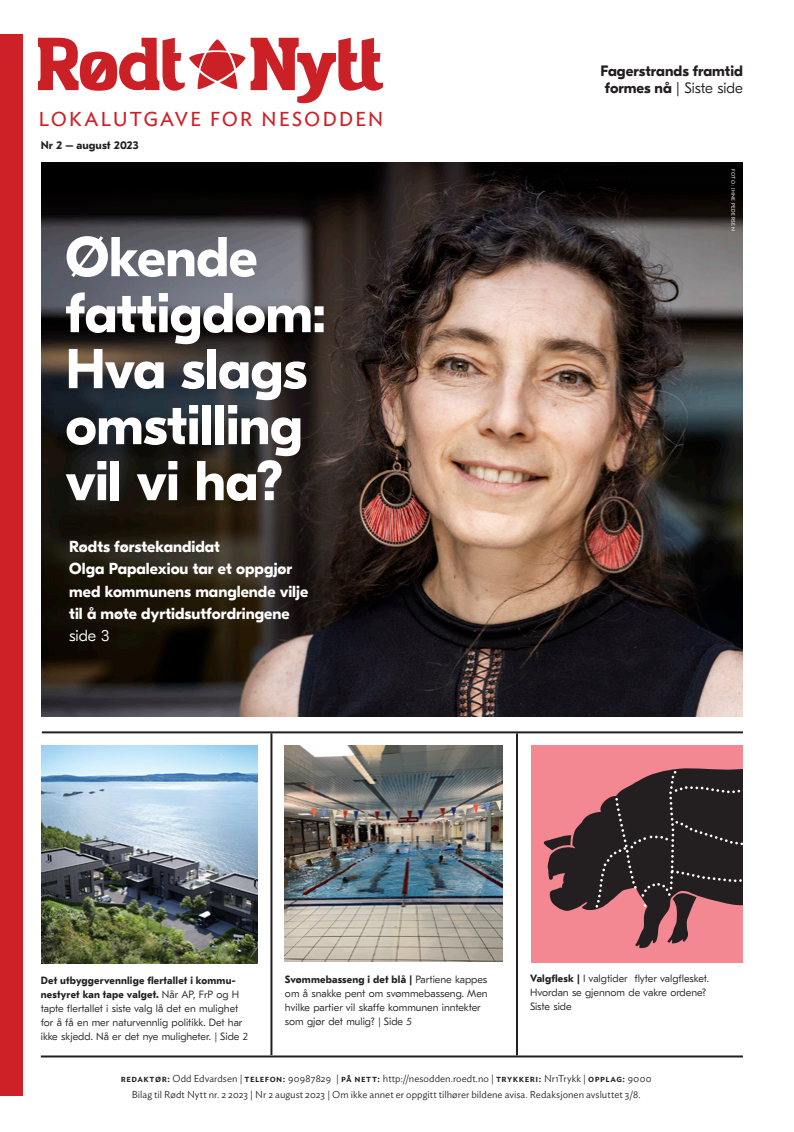
<style>
.page{position:relative;width:794px;height:1132px;background:#fff}
.page>*{position:absolute;margin:0;border:0;box-sizing:border-box;transform-origin:0 0}
.Over_2{font:700 55.9px "GT Eesti Pro Display";letter-spacing:-.01em;color:#fff}
.t1{font:20px "Ideal Sans";letter-spacing:.09em;color:#cd2027}
.Over_2-2{font:700 16px "GT Eesti Pro Display";color:#fff}
.Over_2-3{font:300 16px "GT Eesti Pro Display";color:#fff}
.Over_2-4{font:700 15px "GT Eesti Pro Display";color:#231f20}
.Over_2-5{font:300 15px "GT Eesti Pro Display";letter-spacing:-.005em;color:#231f20}
.Ingress{font:700 11.2px "GT Eesti Pro Text";letter-spacing:.005em;color:#231f20}
.Ingress-2{font:300 10.5px/14px "GT Eesti Pro Text";color:#231f20}
.t2{font:300 10px "Ideal Sans";letter-spacing:.005em;color:#231f20}
.Bildetekst{font:5px "Ideal Sans";letter-spacing:.09em;color:#fff}
.s1{font-weight:700}
.s2{font-weight:500}
</style>
<div class="page">
<img style="left:42px;top:162px;width:701px;height:554px">
<svg style="left:39px;top:38px;width:343px;height:66px"></svg>
<hr style="left:42px;top:731px;width:701px;height:2px;background:#231f20">
<hr style="left:41px;top:1055px;width:702px;height:2px;background:#231f20">
<hr style="left:270px;top:733px;width:2px;height:321px;background:#231f20">
<hr style="left:516px;top:733px;width:2px;height:321px;background:#231f20">
<div style="left:0;top:35px;width:22px;height:1060px;background:#cd2027"></div>
<img style="left:42px;top:745px;width:215px;height:217px">
<div style="left:531px;top:745px;width:212px;height:217px;background:#f38892"></div>
<svg style="left:543px;top:840px;width:4px;height:7px"></svg>
<svg style="left:547px;top:768px;width:196px;height:180px"></svg>
<svg style="left:595px;top:770px;width:148px;height:173px"></svg>
<img style="left:285px;top:745px;width:217px;height:216px">
<p class="t1" style="left:39px;top:103px;width:346px">LOKALUTGAVE FOR NESODDEN</p>
<p class="Ingress" style="left:41px;top:139px;width:99px">Nr 2 – august 2023</p>
<p class="Over_2" style="left:65px;top:226px;width:193px">Økende</p>
<p class="Over_2" style="left:65px;top:282px;width:262px">fattigdom:</p>
<p class="Over_2" style="left:65px;top:338px;width:243px">Hva slags</p>
<p class="Over_2" style="left:65px;top:393px;width:239px">omstilling</p>
<p class="Over_2" style="left:65px;top:449px;width:220px">vil vi ha?</p>
<p class="Over_2-2" style="left:69px;top:538px;width:152px">Rødts førstekandidat</p>
<p class="Over_2-2" style="left:69px;top:560px;width:225px">Olga Papalexiou tar et oppgjør</p>
<p class="Over_2-2" style="left:69px;top:582px;width:240px">med kommunens manglende vilje</p>
<p class="Over_2-2" style="left:69px;top:604px;width:222px">til å møte dyrtidsutfordringene</p>
<p class="Over_2-3" style="left:69px;top:626px;width:42px">side 3</p>
<p class="Over_2-4" style="left:600px;top:63px;width:144px">Fagerstrands framtid</p>
<p class="Over_2-5" style="left:605px;top:80px;width:140px"><span class="s1">formes nå</span> | Siste side</p>
<p class="Bildetekst" style="left:737px;top:169px;width:63px;rotate:90deg">FOTO: IHNE PEDERSEN</p>
<p class="Ingress-2" style="left:41px;top:973px;width:209px"><span class="s1">Det utbyggervennlige flertallet i kommu&shy;nestyret kan tape valget.</span> Når AP, FrP og H tapte flertallet i siste valg lå det en mulighet for å få en mer naturvennlig politikk. Det har ikke skjedd. Nå er det nye muligheter. | Side 2</p>
<p class="Ingress-2" style="left:285px;top:972px;width:204px"><span class="s1">Svømmebasseng i det blå |</span> Partiene kappes om å snakke pent om svømmebasseng. Men hvilke partier vil skaffe kommunen inntekter som gjør det mulig? | Side 5</p>
<p class="Ingress-2" style="left:530px;top:971px;width:180px"><span class="s1">Valgflesk |</span> I valgtider flyter valgflesket.</p>
<p class="Ingress-2" style="left:530px;top:985px;width:177px">Hvordan se gjennom de vakre ordene?</p>
<p class="Ingress-2" style="left:530px;top:999px;width:43px">Siste side</p>
<p class="t2" style="left:121px;top:1070px;width:532px"><span class="s2">redaktør:</span> Odd Edvardsen | <span class="s2">telefon:</span> 90987829 | <span class="s2">på nett:</span> http://nesodden.roedt.no | <span class="s2">trykkeri:</span> Nr1Trykk | <span class="s2">opplag:</span> 9000</p>
<p class="t2" style="left:132px;top:1086px;width:510px">Bilag til Rødt Nytt nr. 2 2023 | Nr 2 august 2023 | Om ikke annet er oppgitt tilhører bildene avisa. Redaksjonen avsluttet 3/8.</p>
</div>
